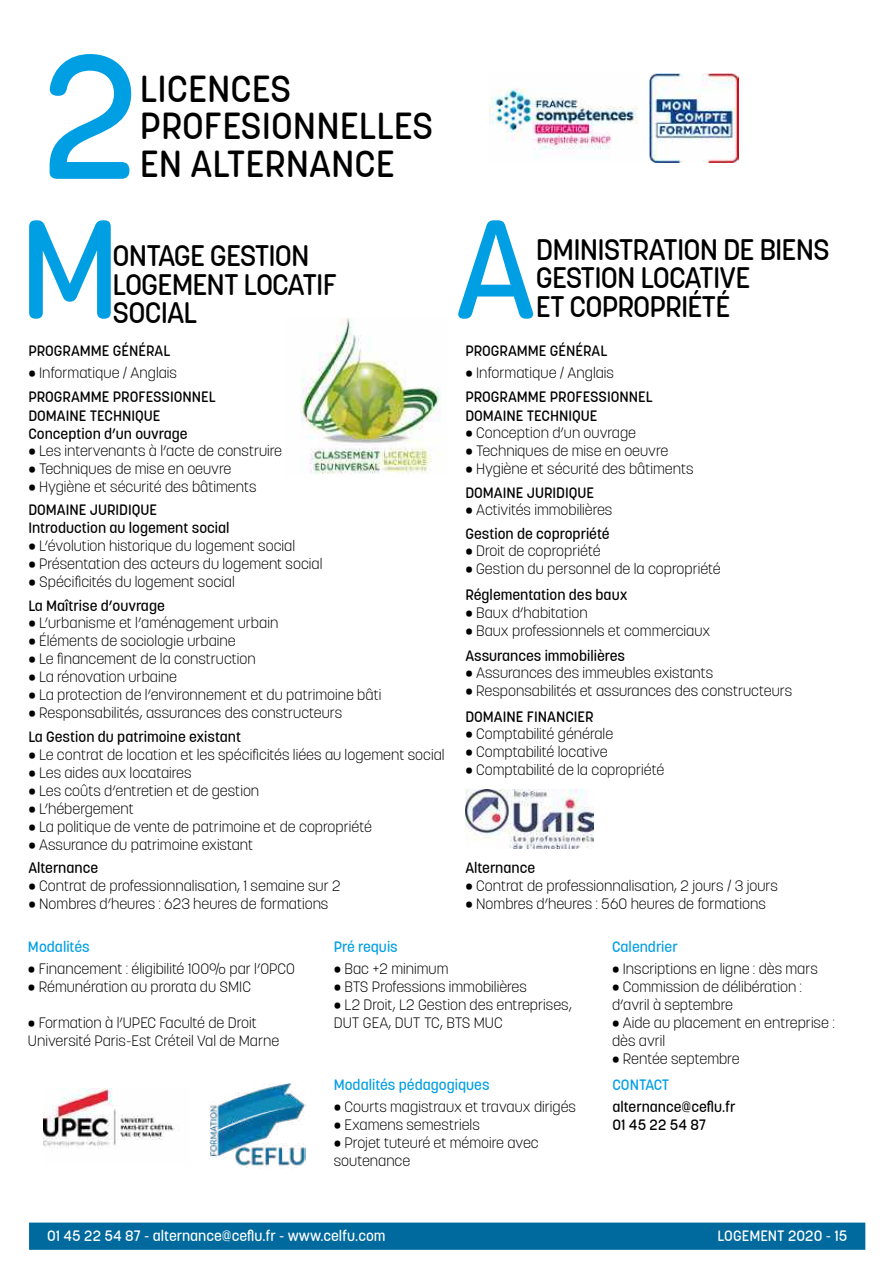
<style>
.page{position:relative;width:893px;height:1263px;background:#fff}
.page>*{position:absolute;margin:0;border:0;box-sizing:border-box;transform-origin:0 0}
.t1{font:500 177px "Korolev Rounded";color:#009fe3}
.t2{font:500 139.5px "Korolev Rounded";color:#009fe3}
.t3{font:500 37.5px/37.5px "Korolev Rounded";color:#000}
.t4{font:500 29.55px/28.3px "Korolev Rounded";letter-spacing:-.03em;color:#000}
.t5{font:300 15px/18px "Korolev Rounded";color:#000}
.t6{font:500 15px/18px "Korolev Rounded";color:#000}
.t7{font:500 15px "Korolev Rounded";color:#fff}
.t8{font:500 15px "Korolev Rounded";color:#009fe3}
</style>
<div class="page">
<div style="left:29px;top:1222px;width:836px;height:28px;background:#006a9e;border:2px solid #006a9e"></div>
<img style="left:489px;top:88px;width:149px;height:70px">
<img style="left:649px;top:73px;width:89px;height:89px">
<img style="left:466px;top:789px;width:127px;height:60px">
<img style="left:43px;top:1088px;width:132px;height:61px">
<img style="left:210px;top:1083px;width:95px;height:86px">
<img style="left:300px;top:318px;width:141px;height:156px">
<h1 class="t1" style="left:41px;top:12px;width:101px">2</h1>
<h3 class="t3" style="left:140px;top:70px;width:295px">LICENCES<br>PROFESIONNELLES<br>EN ALTERNANCE</h3>
<h2 class="t2" style="left:19px;top:187px;width:104px">M</h2>
<h2 class="t2" style="left:455px;top:187px;width:83px">A</h2>
<h3 class="t4" style="left:113px;top:242px;width:226px">ONTAGE GESTION<br>LOGEMENT LOCATIF<br>SOCIAL</h3>
<h3 class="t4" style="left:536px;top:236px;width:296px">DMINISTRATION DE BIENS<br>GESTION LOCATIVE<br>ET COPROPRIÉTÉ</h3>
<p class="t6" style="left:28px;top:342px;width:144px">PROGRAMME GÉNÉRAL</p>
<p class="t6" style="left:465px;top:342px;width:144px">PROGRAMME GÉNÉRAL</p>
<p class="t6" style="left:28px;top:388px;width:189px">PROGRAMME PROFESSIONNEL</p>
<p class="t6" style="left:465px;top:388px;width:189px">PROGRAMME PROFESSIONNEL</p>
<p class="t5" style="left:28px;top:364px;width:150px">• Informatique / Anglais</p>
<p class="t5" style="left:465px;top:364px;width:150px">• Informatique / Anglais</p>
<p class="t6" style="left:28px;top:407px;width:134px">DOMAINE TECHNIQUE</p>
<p class="t6" style="left:465px;top:407px;width:134px">DOMAINE TECHNIQUE</p>
<p class="t5" style="left:465px;top:424px;width:172px">• Conception d’un ouvrage</p>
<p class="t5" style="left:465px;top:442px;width:204px">• Techniques de mise en oeuvre</p>
<p class="t5" style="left:465px;top:460px;width:230px">• Hygiène et sécurité des bâtiments</p>
<p class="t5" style="left:465px;top:501px;width:149px">• Activités immobilières</p>
<p class="t5" style="left:465px;top:542px;width:137px">• Droit de copropriété</p>
<p class="t5" style="left:465px;top:560px;width:257px">• Gestion du personnel de la copropriété</p>
<p class="t5" style="left:465px;top:604px;width:124px">• Baux d’habitation</p>
<p class="t5" style="left:465px;top:622px;width:246px">• Baux professionnels et commerciaux</p>
<p class="t5" style="left:465px;top:664px;width:249px">• Assurances des immeubles existants</p>
<p class="t5" style="left:465px;top:682px;width:328px">• Responsabilités et assurances des constructeurs</p>
<p class="t5" style="left:465px;top:725px;width:149px">• Comptabilité générale</p>
<p class="t5" style="left:465px;top:743px;width:144px">• Comptabilité locative</p>
<p class="t5" style="left:465px;top:761px;width:200px">• Comptabilité de la copropriété</p>
<p class="t6" style="left:28px;top:425px;width:161px">Conception d’un ouvrage</p>
<p class="t5" style="left:28px;top:442px;width:255px">• Les intervenants à l’acte de construire</p>
<p class="t5" style="left:28px;top:460px;width:204px">• Techniques de mise en oeuvre</p>
<p class="t5" style="left:28px;top:478px;width:230px">• Hygiène et sécurité des bâtiments</p>
<p class="t6" style="left:465px;top:484px;width:130px">DOMAINE JURIDIQUE</p>
<p class="t6" style="left:465px;top:525px;width:146px">Gestion de copropriété</p>
<p class="t6" style="left:28px;top:501px;width:130px">DOMAINE JURIDIQUE</p>
<p class="t6" style="left:28px;top:519px;width:203px">Introduction au logement social</p>
<p class="t5" style="left:28px;top:537px;width:268px">• L’évolution historique du logement social</p>
<p class="t5" style="left:28px;top:555px;width:296px">• Présentation des acteurs du logement social</p>
<p class="t5" style="left:28px;top:573px;width:208px">• Spécificités du logement social</p>
<p class="t5" style="left:28px;top:614px;width:251px">• L’urbanisme et l’aménagement urbain</p>
<p class="t5" style="left:28px;top:632px;width:209px">• Éléments de sociologie urbaine</p>
<p class="t5" style="left:28px;top:650px;width:229px">• Le financement de la construction</p>
<p class="t5" style="left:28px;top:668px;width:150px">• La rénovation urbaine</p>
<p class="t5" style="left:28px;top:686px;width:354px">• La protection de l’environnement et du patrimoine bâti</p>
<p class="t5" style="left:28px;top:704px;width:316px">• Responsabilités, assurances des constructeurs</p>
<p class="t5" style="left:28px;top:745px;width:418px">• Le contrat de location et les spécificités liées au logement social</p>
<p class="t5" style="left:28px;top:763px;width:165px">• Les aides aux locataires</p>
<p class="t5" style="left:28px;top:781px;width:232px">• Les coûts d’entretien et de gestion</p>
<p class="t5" style="left:28px;top:799px;width:107px">• L’hébergement</p>
<p class="t5" style="left:28px;top:817px;width:345px">• La politique de vente de patrimoine et de copropriété</p>
<p class="t5" style="left:28px;top:835px;width:226px">• Assurance du patrimoine existant</p>
<p class="t5" style="left:28px;top:877px;width:314px">• Contrat de professionnalisation, 1 semaine sur 2</p>
<p class="t5" style="left:28px;top:895px;width:302px">• Nombres d’heures : 623 heures de formations</p>
<p class="t6" style="left:465px;top:586px;width:164px">Réglementation des baux</p>
<p class="t6" style="left:28px;top:596px;width:138px">La Maîtrise d’ouvrage</p>
<p class="t6" style="left:465px;top:647px;width:161px">Assurances immobilières</p>
<p class="t6" style="left:465px;top:708px;width:130px">DOMAINE FINANCIER</p>
<p class="t6" style="left:28px;top:728px;width:214px">La Gestion du patrimoine existant</p>
<p class="t6" style="left:28px;top:859px;width:71px">Alternance</p>
<p class="t6" style="left:465px;top:859px;width:71px">Alternance</p>
<p class="t5" style="left:465px;top:877px;width:314px">• Contrat de professionnalisation, 2 jours / 3 jours</p>
<p class="t5" style="left:465px;top:895px;width:302px">• Nombres d’heures : 560 heures de formations</p>
<p class="t8" style="left:28px;top:937px;width:63px">Modalités</p>
<p class="t8" style="left:334px;top:937px;width:66px">Pré requis</p>
<p class="t8" style="left:612px;top:937px;width:67px">Calendrier</p>
<p class="t5" style="left:28px;top:960px;width:269px">• Financement : éligibilité 100% par l’OPCO</p>
<p class="t5" style="left:28px;top:978px;width:225px">• Rémunération au prorata du SMIC</p>
<p class="t5" style="left:28px;top:1014px;width:253px">• Formation à l’UPEC Faculté de Droit<br>Université Paris-Est Créteil Val de Marne</p>
<p class="t5" style="left:334px;top:960px;width:116px">• Bac +2 minimum</p>
<p class="t5" style="left:334px;top:978px;width:195px">• BTS Professions immobilières</p>
<p class="t5" style="left:334px;top:996px;width:240px">• L2 Droit, L2 Gestion des entreprises,<br>DUT GEA, DUT TC, BTS MUC</p>
<p class="t8" style="left:334px;top:1076px;width:157px">Modalités pédagogiques</p>
<p class="t5" style="left:334px;top:1098px;width:244px">• Courts magistraux et travaux dirigés</p>
<p class="t5" style="left:334px;top:1116px;width:148px">• Examens semestriels</p>
<p class="t5" style="left:334px;top:1134px;width:206px">• Projet tuteuré et mémoire avec soutenance</p>
<p class="t5" style="left:612px;top:960px;width:207px">• Inscriptions en ligne : dès mars</p>
<p class="t5" style="left:612px;top:978px;width:192px">• Commission de délibération : d’avril à septembre</p>
<p class="t5" style="left:612px;top:1014px;width:224px">• Aide au placement en entreprise : dès avril</p>
<p class="t5" style="left:612px;top:1050px;width:129px">• Rentée septembre</p>
<p class="t8" style="left:612px;top:1076px;width:58px">CONTACT</p>
<p class="t6" style="left:612px;top:1098px;width:125px">alternance@ceflu.fr<br>01 45 22 54 87</p>
<p class="t7" style="left:47px;top:1227px;width:340px">01 45 22 54 87 - alternance@ceflu.fr - www.celfu.com</p>
<p class="t7" style="left:718px;top:1227px;width:131px">LOGEMENT 2020 - 15</p>
</div>
